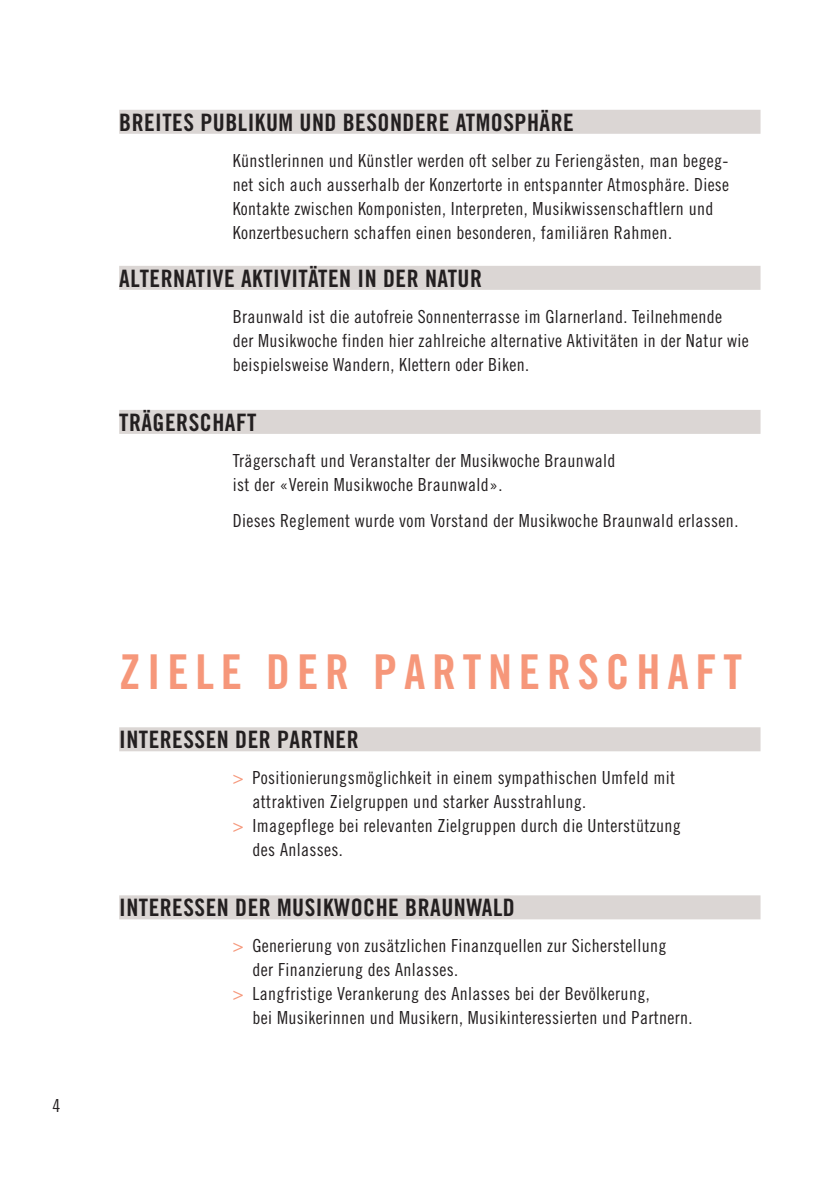
<style>
.page{position:relative;width:840px;height:1191px;background:#fff}
.page>*{position:absolute;margin:0;border:0;box-sizing:border-box;transform-origin:0 0}
.mwbw_titel_links_gro{font:48px "Trade Gothic LT Std Bd Cn 20";letter-spacing:.14em;color:#f6977a}
.mwbw_zwischentitel_g{font:24px "Trade Gothic LT Std Bd Cn 20";letter-spacing:.02em;color:#231f20}
.mwbw_text{font:18px/24px "Trade Gothic LT Std Cn 18";letter-spacing:.02em;color:#231f20}
.s1{color:#f6977a}
</style>
<div class="page">
<div style="left:119px;top:110px;width:641px;height:24px;background:#dbd6d4"></div>
<div style="left:119px;top:266px;width:641px;height:24px;background:#dbd6d4"></div>
<div style="left:119px;top:410px;width:641px;height:24px;background:#dbd6d4"></div>
<div style="left:119px;top:727px;width:641px;height:24px;background:#dbd6d4"></div>
<div style="left:119px;top:895px;width:641px;height:24px;background:#dbd6d4"></div>
<p class="mwbw_text" style="left:52px;top:1093px;width:9px">4</p>
<p class="mwbw_zwischentitel_g" style="left:119px;top:108px;width:456px">BREITES PUBLIKUM UND BESONDERE ATMOSPHÄRE</p>
<p class="mwbw_text" style="left:232px;top:148px;width:497px">Künstlerinnen und Künstler werden oft selber zu Feriengästen, man begeg&shy;net sich auch ausserhalb der Konzertorte in entspannter Atmosphäre. Diese Kontakte zwischen Komponisten, Interpreten, Musikwissenschaftlern und Konzertbesuchern schaffen einen besonderen, familiären Rahmen.</p>
<p class="mwbw_zwischentitel_g" style="left:119px;top:264px;width:364px">ALTERNATIVE AKTIVITÄTEN IN DER NATUR</p>
<p class="mwbw_text" style="left:232px;top:304px;width:517px">Braunwald ist die autofreie Sonnenterrasse im Glarnerland. Teilnehmende<br>der Musikwoche finden hier zahlreiche alternative Aktivitäten in der Natur wie beispielsweise Wandern, Klettern oder Biken.</p>
<p class="mwbw_zwischentitel_g" style="left:119px;top:408px;width:139px">TRÄGERSCHAFT</p>
<p class="mwbw_text" style="left:232px;top:448px;width:384px">Trägerschaft und Veranstalter der Musikwoche Braunwald</p>
<p class="mwbw_text" style="left:232px;top:472px;width:271px">ist der «Verein Musikwoche Braunwald».</p>
<p class="mwbw_text" style="left:232px;top:508px;width:507px">Dieses Reglement wurde vom Vorstand der Musikwoche Braunwald erlassen.</p>
<p class="mwbw_titel_links_gro" style="left:119px;top:643px;width:624px">ZIELE DER PARTNERSCHAFT</p>
<p class="mwbw_zwischentitel_g" style="left:119px;top:725px;width:241px">INTERESSEN DER PARTNER</p>
<p class="mwbw_text" style="left:252px;top:765px;width:424px;text-indent:-20px"><span class="s1">&gt;</span> Positionierungsmöglichkeit in einem sympathischen Umfeld mit attraktiven Zielgruppen und starker Ausstrahlung.</p>
<p class="mwbw_text" style="left:252px;top:813px;width:429px;text-indent:-20px"><span class="s1">&gt;</span> Imagepflege bei relevanten Zielgruppen durch die Unterstützung des Anlasses.</p>
<p class="mwbw_zwischentitel_g" style="left:119px;top:893px;width:397px">INTERESSEN DER MUSIKWOCHE BRAUNWALD</p>
<p class="mwbw_text" style="left:252px;top:933px;width:415px;text-indent:-20px"><span class="s1">&gt;</span> Generierung von zusätzlichen Finanzquellen zur Sicherstellung der Finanzierung des Anlasses.</p>
<p class="mwbw_text" style="left:252px;top:981px;width:441px;text-indent:-20px"><span class="s1">&gt;</span> Langfristige Verankerung des Anlasses bei der Bevölkerung,<br>bei Musikerinnen und Musikern, Musikinteressierten und Partnern.</p>
</div>
